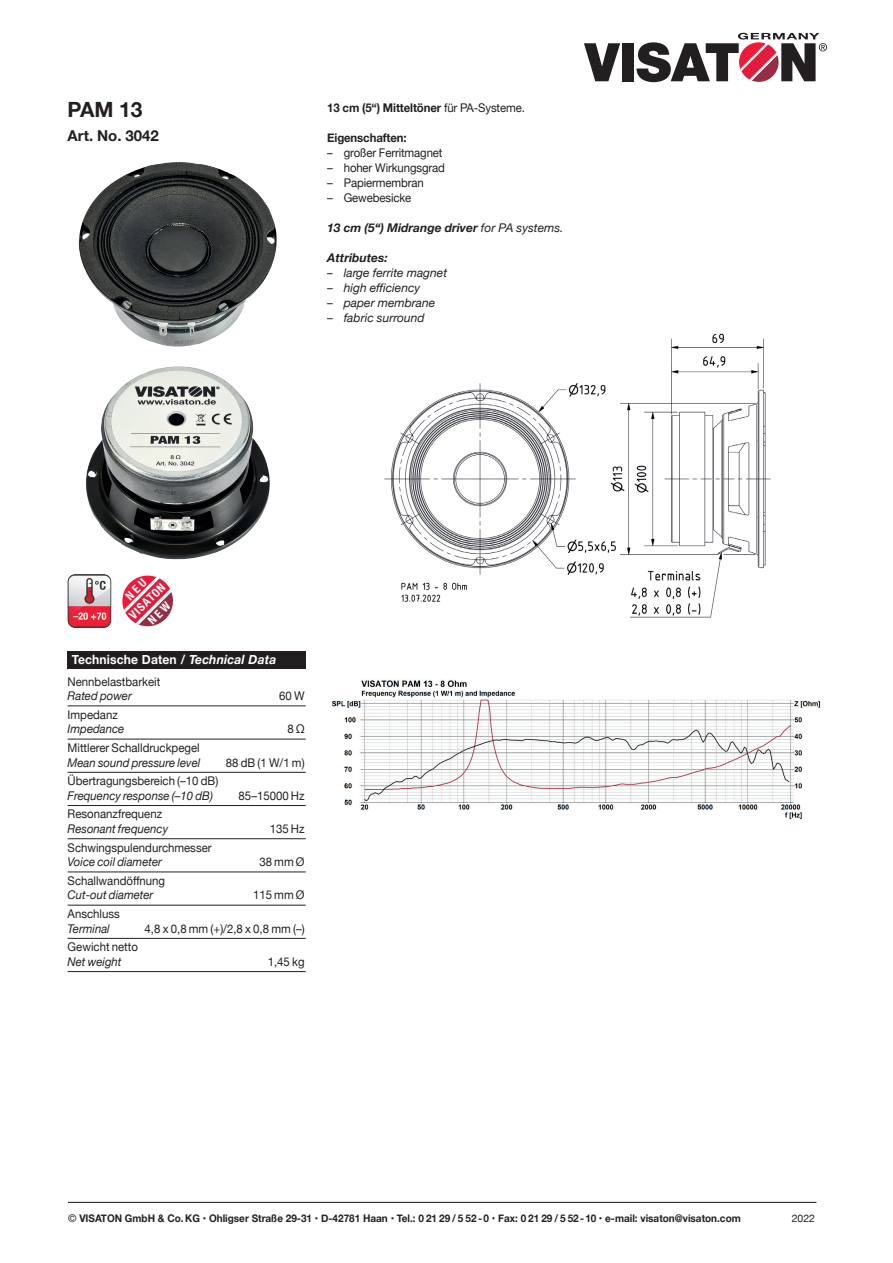
<style>
.page{position:relative;width:893px;height:1263px;background:#fff}
.page>*{position:absolute;margin:0;border:0;box-sizing:border-box;transform-origin:0 0}
.t1{font:700 21px "Helvetica Neue";color:#231f20}
.t2{font:700 15px "Helvetica Neue";color:#231f20}
.t3{font:700 12.75px "Helvetica Neue";letter-spacing:.01em;color:#fff;scale:.95 1}
.t4{font:12px "Helvetica Neue";color:#231f20;scale:.95 1}
.t5{font:italic 12px "Helvetica Neue";color:#231f20;scale:.95 1}
.t6{font:italic 12px "Helvetica Neue";color:#231f20}
.t7{font:700 12px "Helvetica Neue";letter-spacing:-.01em;color:#231f20;scale:.95 1}
.t8{font:italic 700 12px "Helvetica Neue";color:#231f20}
.t9{font:700 condensed 11.7px "Helvetica Neue";color:#fff}
.t10{font:700 10.5px "Helvetica Neue";color:#231f20;scale:.95 1}
.t11{font:10.5px "Helvetica Neue";color:#231f20}
.s1{font-weight:400}
.s2{font-style:normal}
.s3{font-style:italic}
</style>
<div class="page">
<svg style="left:584px;top:43px;width:36px;height:38px"></svg>
<div style="left:622px;top:43px;width:12px;height:38px;background:#231f20"></div>
<svg style="left:636px;top:33px;width:191px;height:50px"></svg>
<hr style="left:68px;top:1202px;width:748px;height:1px;background:#231f20">
<div style="left:68px;top:651px;width:238px;height:17px;background:#231f20"></div>
<img style="left:68px;top:574px;width:6px;height:53px">
<img style="left:86px;top:366px;width:184px;height:194px">
<img style="left:384px;top:333px;width:387px;height:285px">
<hr style="left:68px;top:706px;width:238px;height:1px;background:#231f20">
<hr style="left:68px;top:739px;width:238px;height:1px;background:#231f20">
<hr style="left:68px;top:772px;width:238px;height:1px;background:#231f20">
<hr style="left:68px;top:805px;width:238px;height:1px;background:#231f20">
<hr style="left:68px;top:838px;width:238px;height:1px;background:#231f20">
<hr style="left:68px;top:872px;width:238px;height:1px;background:#231f20">
<hr style="left:68px;top:905px;width:238px;height:1px;background:#231f20">
<hr style="left:68px;top:938px;width:238px;height:1px;background:#231f20">
<hr style="left:68px;top:971px;width:238px;height:1px;background:#231f20">
<img style="left:78px;top:162px;width:199px;height:185px">
<img style="left:332px;top:679px;width:489px;height:141px">
<svg style="left:122px;top:575px;width:51px;height:52px"></svg>
<h1 class="t1" style="left:68px;top:93px;width:76px">PAM 13</h1>
<p class="t2" style="left:68px;top:124px;width:93px">Art. No. 3042</p>
<p class="t7" style="left:327px;top:98px;width:210px">13 cm (5“) Mitteltöner <span class="s1">für PA-Systeme.</span></p>
<p class="t7" style="left:327px;top:128px;width:85px">Eigenschaften:</p>
<p class="t4" style="left:327px;top:144px;width:123px">– großer Ferritmagnet</p>
<p class="t4" style="left:327px;top:159px;width:125px">– hoher Wirkungsgrad</p>
<p class="t4" style="left:327px;top:174px;width:103px">– Papiermembran</p>
<p class="t4" style="left:327px;top:189px;width:90px">– Gewebesicke</p>
<p class="t8" style="left:327px;top:218px;width:238px">13 cm (5“) Midrange driver <span class="s1">for PA systems.</span></p>
<p class="t8" style="left:327px;top:248px;width:62px">Attributes:</p>
<p class="t6" style="left:327px;top:264px;width:121px"><span class="s2">–</span> large ferrite magnet</p>
<p class="t6" style="left:327px;top:279px;width:94px"><span class="s2">–</span> high efficiency</p>
<p class="t6" style="left:327px;top:294px;width:109px"><span class="s2">–</span> paper membrane</p>
<p class="t6" style="left:327px;top:309px;width:99px"><span class="s2">–</span> fabric surround</p>
<p class="t9" style="left:124px;top:610px;width:47px;rotate:-45deg">VISATON</p>
<p class="t3" style="left:72px;top:649px;width:217px">Technische Daten / <span class="s3">Technical Data</span></p>
<p class="t4" style="left:68px;top:673px;width:99px">Nennbelastbarkeit</p>
<p class="t5" style="left:68px;top:687px;width:69px">Rated power</p>
<p class="t4" style="left:279px;top:687px;width:28px">60 W</p>
<p class="t4" style="left:68px;top:706px;width:54px">Impedanz</p>
<p class="t5" style="left:68px;top:720px;width:61px">Impedance</p>
<p class="t4" style="left:288px;top:720px;width:19px">8 Ω</p>
<p class="t4" style="left:68px;top:739px;width:141px">Mittlerer Schalldruckpegel</p>
<p class="t5" style="left:68px;top:754px;width:141px">Mean sound pressure level</p>
<p class="t4" style="left:226px;top:754px;width:84px">88 dB (1 W/1 m)</p>
<p class="t4" style="left:68px;top:772px;width:160px">Übertragungsbereich (–10 dB)</p>
<p class="t5" style="left:68px;top:787px;width:155px">Frequency response (–10 dB)</p>
<p class="t4" style="left:239px;top:787px;width:71px">85–15000 Hz</p>
<p class="t4" style="left:68px;top:805px;width:101px">Resonanzfrequenz</p>
<p class="t5" style="left:68px;top:820px;width:107px">Resonant frequency</p>
<p class="t4" style="left:270px;top:820px;width:38px">135 Hz</p>
<p class="t4" style="left:68px;top:839px;width:153px">Schwingspulendurchmesser</p>
<p class="t5" style="left:68px;top:853px;width:101px">Voice coil diameter</p>
<p class="t4" style="left:259px;top:853px;width:49px">38 mm Ø</p>
<p class="t4" style="left:68px;top:872px;width:104px">Schallwandöffnung</p>
<p class="t5" style="left:68px;top:886px;width:92px">Cut-out diameter</p>
<p class="t4" style="left:253px;top:886px;width:56px">115 mm Ø</p>
<p class="t4" style="left:68px;top:905px;width:56px">Anschluss</p>
<p class="t5" style="left:68px;top:920px;width:46px">Terminal</p>
<p class="t4" style="left:145px;top:920px;width:170px">4,8 x 0,8 mm (+)/2,8 x 0,8 mm (–)</p>
<p class="t4" style="left:68px;top:938px;width:76px">Gewicht netto</p>
<p class="t5" style="left:68px;top:953px;width:58px">Net weight</p>
<p class="t4" style="left:268px;top:953px;width:40px">1,45 kg</p>
<p class="t10" style="left:68px;top:1210px;width:710px"><span class="s1">©</span> VISATON GmbH &amp; Co. KG • Ohligser Straße 29-31 • D-42781 Haan • Tel.: 0 21 29 / 5 52- 0 • Fax: 0 21 29 / 5 52 -10 • e-mail: visaton@visaton.com</p>
<p class="t11" style="left:792px;top:1211px;width:25px">2022</p>
</div>
